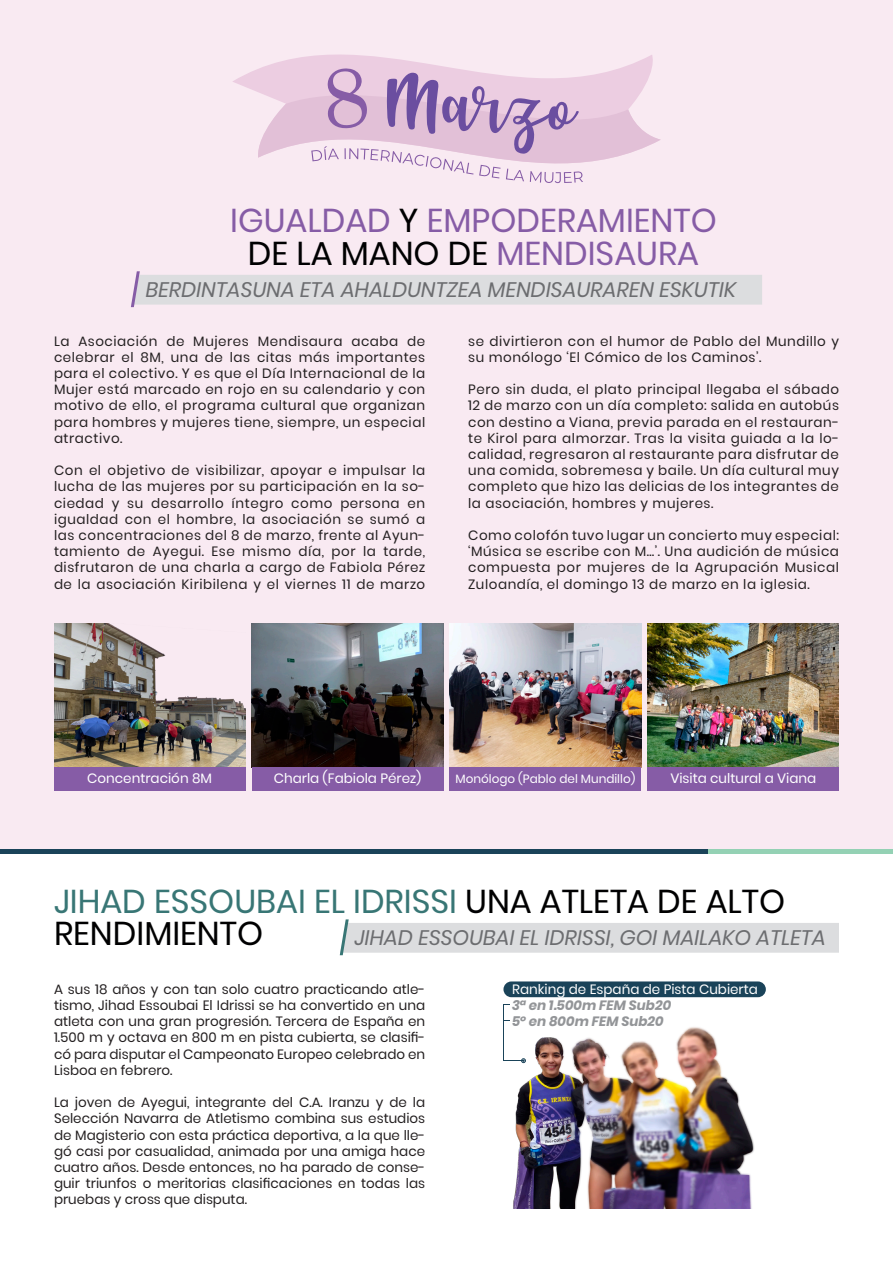
<style>
.page{position:relative;width:893px;height:1263px;background:#fff}
.page>*{position:absolute;margin:0;border:0;box-sizing:border-box;transform-origin:0 0}
.t1{font:33px/32.4px "Poppins";color:#000001}
.t2{font:33px "Poppins";color:#865ca6}
.t3{font:italic 21px "Poppins";color:#6c6d70}
.CUERPO{font:13.5px/16.2px "Poppins";letter-spacing:.04em;color:#231f20;text-align:justify}
.CUERPO-2{font:13.5px "Poppins";color:#fff}
.CUERPO-3{font:italic 700 13.5px "Poppins";color:#939598}
.CUERPO-4{font:12px "Poppins";color:#fff}
.s1{color:#000001}
.s2{color:#865ca6}
.s3{color:#387675}
</style>
<div class="page">
<div style="left:0;top:0;width:893px;height:851px;background:#f9eaf2"></div>
<svg style="left:131px;top:271px;width:631px;height:36px"></svg>
<hr style="left:446px;top:849px;width:447px;height:4px;background:#94d1b4">
<hr style="left:0;top:849px;width:708px;height:4px;background:#1a4359">
<svg style="left:233px;top:54px;width:420px;height:38px"></svg>
<svg style="left:257px;top:71px;width:404px;height:113px"></svg>
<svg style="left:311px;top:68px;width:272px;height:115px"></svg>
<svg style="left:340px;top:919px;width:499px;height:36px"></svg>
<img style="left:54px;top:624px;width:191px;height:143px">
<img style="left:648px;top:624px;width:191px;height:143px">
<img style="left:450px;top:623px;width:191px;height:144px">
<img style="left:252px;top:624px;width:191px;height:143px">
<div style="left:54px;top:767px;width:191px;height:23px;background:#865ca6"></div>
<div style="left:648px;top:767px;width:191px;height:23px;background:#865ca6"></div>
<div style="left:450px;top:767px;width:191px;height:23px;background:#865ca6"></div>
<div style="left:252px;top:767px;width:191px;height:24px;background:#865ca6"></div>
<img style="left:513px;top:1027px;width:241px;height:182px">
<div style="left:503px;top:981px;width:263px;height:16px;background:#1a4359;border-radius:8px"></div>
<hr style="left:503px;top:1004px;width:1px;height:57px;background:#1a4359">
<svg style="left:504px;top:1058px;width:22px;height:5px"></svg>
<p class="t2" style="left:230px;top:202px;width:488px">IGUALDAD <span class="s1">Y</span> EMPODERAMIENTO</p>
<p class="t1" style="left:248px;top:237px;width:453px">DE LA MANO DE <span class="s2">MENDISAURA</span></p>
<p class="t3" style="left:146px;top:277px;width:592px">BERDINTASUNA ETA AHALDUNTZEA MENDISAURAREN ESKUTIK</p>
<p class="CUERPO" style="left:54px;top:333px;width:373px">La Asociación de Mujeres Mendisaura acaba de celebrar el 8M, una de las citas más importantes para el colectivo. Y es que el Día Internacional de la Mujer está marcado en rojo en su calendario y con motivo de ello, el programa cultural que organizan para hombres y mujeres tiene, siempre, un especial atractivo.</p>
<p class="CUERPO" style="left:54px;top:462px;width:373px">Con el objetivo de visibilizar, apoyar e impulsar la lucha de las mujeres por su participación en la so&shy;ciedad y su desarrollo íntegro como persona en igualdad con el hombre, la asociación se sumó a las concentraciones del 8 de marzo, frente al Ayun&shy;tamiento de Ayegui. Ese mismo día, por la tarde, disfrutaron de una charla a cargo de Fabiola Pérez de la asociación Kiribilena y el viernes 11 de marzo</p>
<p class="CUERPO" style="left:468px;top:333px;width:372px">se divirtieron con el humor de Pablo del Mundillo y su monólogo ‘El Cómico de los Caminos’.</p>
<p class="CUERPO" style="left:468px;top:381px;width:372px">Pero sin duda, el plato principal llegaba el sábado 12 de marzo con un día completo: salida en autobús con destino a Viana, previa parada en el restauran&shy;te Kirol para almorzar. Tras la visita guiada a la lo&shy;calidad, regresaron al restaurante para disfrutar de una comida, sobremesa y baile. Un día cultural muy completo que hizo las delicias de los integrantes de la asociación, hombres y mujeres.</p>
<p class="CUERPO" style="left:468px;top:527px;width:372px">Como colofón tuvo lugar un concierto muy especial: ‘Música se escribe con M…’. Una audición de música compuesta por mujeres de la Agrupación Musical Zuloandía, el domingo 13 de marzo en la iglesia.</p>
<p class="CUERPO-2" style="left:87px;top:770px;width:126px">Concentración 8M</p>
<p class="CUERPO-2" style="left:274px;top:770px;width:149px">Charla (Fabiola Pérez)</p>
<p class="CUERPO-4" style="left:456px;top:772px;width:181px">Monólogo (Pablo del Mundillo)</p>
<p class="CUERPO-2" style="left:670px;top:770px;width:148px">Visita cultural a Viana</p>
<p class="t1" style="left:54px;top:885px;width:733px"><span class="s3">JIHAD ESSOUBAI EL IDRISSI</span> UNA ATLETA DE ALTO<br>RENDIMIENTO</p>
<p class="t3" style="left:355px;top:925px;width:473px">JIHAD ESSOUBAI EL IDRISSI, GOI MAILAKO ATLETA</p>
<p class="CUERPO" style="left:54px;top:981px;width:373px">A sus 18 años y con tan solo cuatro practicando atle&shy;tismo, Jihad Essoubai El Idrissi se ha convertido en una atleta con una gran progresión. Tercera de España en 1.500 m y octava en 800 m en pista cubierta, se clasifi&shy;có para disputar el Campeonato Europeo celebrado en Lisboa en febrero.</p>
<p class="CUERPO" style="left:54px;top:1094px;width:373px">La joven de Ayegui, integrante del C.A. Iranzu y de la Selección Navarra de Atletismo combina sus estudios de Magisterio con esta práctica deportiva, a la que lle&shy;gó casi por casualidad, animada por una amiga hace cuatro años. Desde entonces, no ha parado de conse&shy;guir triunfos o meritorias clasificaciones en todas las pruebas y cross que disputa.</p>
<p class="CUERPO-2" style="left:512px;top:981px;width:247px">Ranking de España de Pista Cubierta</p>
<p class="CUERPO-3" style="left:512px;top:997px;width:161px">3ª en 1.500m FEM Sub20</p>
<p class="CUERPO-3" style="left:512px;top:1013px;width:153px">5º en 800m FEM Sub20</p>
</div>
